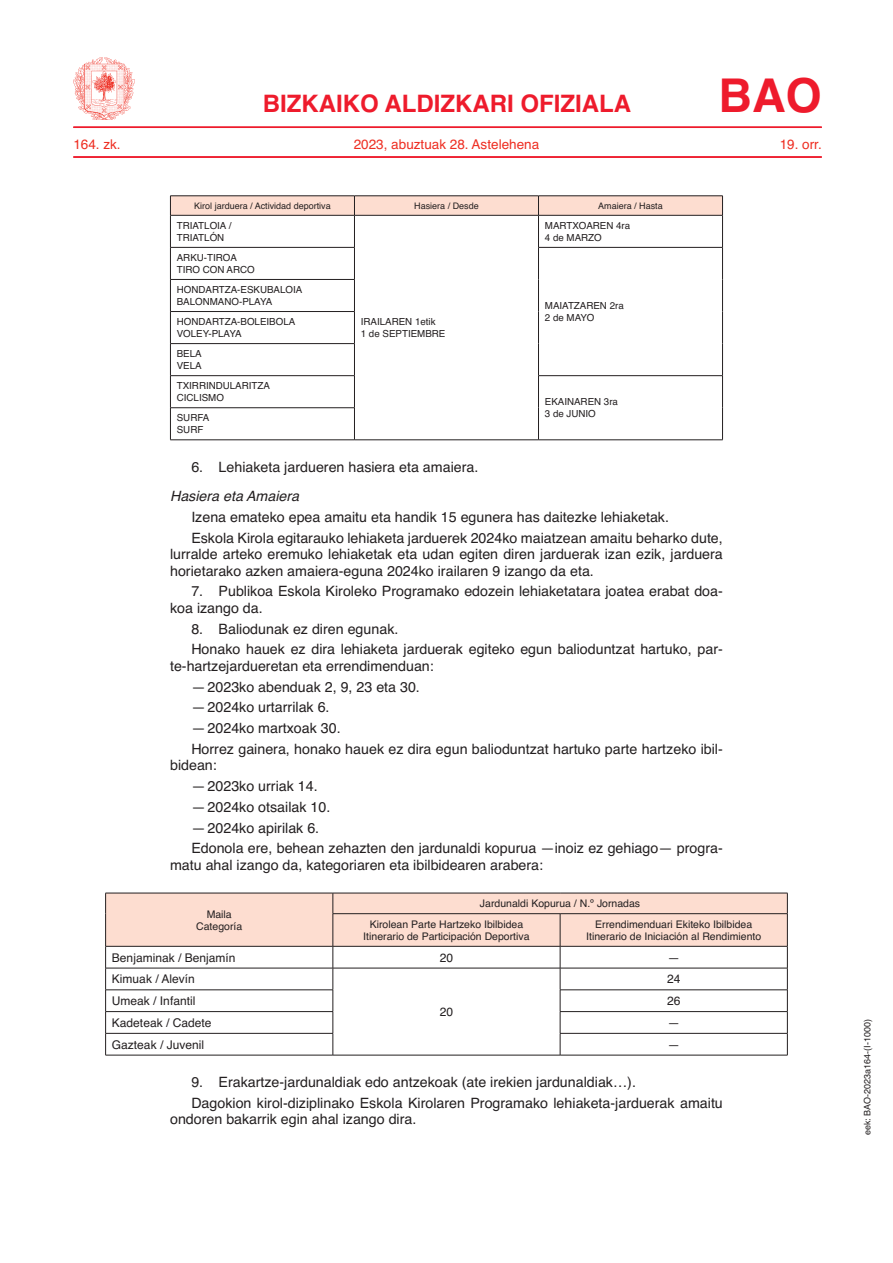
<style>
.page{position:relative;width:893px;height:1263px;background:#fff}
.page>*{position:absolute;margin:0;border:0;box-sizing:border-box;transform-origin:0 0}
.t1{font:700 46.5px "Helvetica";color:#ee1b2c}
.t2{font:700 24px "Helvetica";color:#ee1b2c}
.t3{font:14.25px/20.7px "Helvetica";color:#231f20}
.t4{font:italic 14.25px "Helvetica";color:#231f20}
.t5{font:13.5px "Helvetica";color:#ee2e22}
.t6{font:12px "Helvetica";color:#231f20}
.t7{font:10.5px/12px "Helvetica";color:#231f20;text-align:center}
.t8{font:9.75px/12px "Helvetica";color:#231f20}
.t9{font:9px "Helvetica";color:#231f20}
</style>
<div class="page">
<hr style="left:73px;top:126px;width:749px;height:2px;background:#ee1b2c">
<hr style="left:73px;top:156px;width:749px;height:2px;background:#ee1b2c">
<img style="left:74px;top:58px;width:61px;height:61px">
<hr style="left:170px;top:215px;width:1px;height:32px;background:#231f20">
<hr style="left:170px;top:247px;width:185px;height:1px;background:#231f20">
<hr style="left:170px;top:248px;width:1px;height:31px;background:#231f20">
<hr style="left:722px;top:248px;width:1px;height:31px;background:#231f20">
<hr style="left:722px;top:279px;width:1px;height:32px;background:#231f20">
<hr style="left:722px;top:311px;width:1px;height:33px;background:#231f20">
<hr style="left:722px;top:344px;width:1px;height:31px;background:#231f20">
<hr style="left:170px;top:279px;width:185px;height:1px;background:#231f20">
<hr style="left:170px;top:280px;width:1px;height:31px;background:#231f20">
<hr style="left:170px;top:311px;width:185px;height:1px;background:#231f20">
<hr style="left:170px;top:312px;width:1px;height:31px;background:#231f20">
<hr style="left:170px;top:343px;width:185px;height:1px;background:#231f20">
<hr style="left:170px;top:344px;width:1px;height:31px;background:#231f20">
<hr style="left:170px;top:375px;width:185px;height:1px;background:#231f20">
<hr style="left:170px;top:376px;width:1px;height:32px;background:#231f20">
<hr style="left:722px;top:376px;width:1px;height:32px;background:#231f20">
<hr style="left:722px;top:408px;width:1px;height:32px;background:#231f20">
<hr style="left:170px;top:407px;width:185px;height:1px;background:#231f20">
<hr style="left:170px;top:408px;width:1px;height:32px;background:#231f20">
<hr style="left:170px;top:440px;width:184px;height:1px;background:#231f20">
<hr style="left:354px;top:215px;width:1px;height:32px;background:#231f20">
<hr style="left:354px;top:248px;width:1px;height:31px;background:#231f20">
<hr style="left:354px;top:280px;width:1px;height:31px;background:#231f20">
<hr style="left:354px;top:312px;width:1px;height:31px;background:#231f20">
<hr style="left:354px;top:344px;width:1px;height:31px;background:#231f20">
<hr style="left:354px;top:376px;width:1px;height:32px;background:#231f20">
<hr style="left:354px;top:408px;width:1px;height:32px;background:#231f20">
<hr style="left:354px;top:440px;width:184px;height:1px;background:#231f20">
<hr style="left:538px;top:376px;width:1px;height:32px;background:#231f20">
<hr style="left:538px;top:408px;width:1px;height:32px;background:#231f20">
<hr style="left:538px;top:440px;width:185px;height:1px;background:#231f20">
<hr style="left:538px;top:248px;width:1px;height:31px;background:#231f20">
<hr style="left:538px;top:279px;width:1px;height:32px;background:#231f20">
<hr style="left:538px;top:311px;width:1px;height:33px;background:#231f20">
<hr style="left:538px;top:344px;width:1px;height:31px;background:#231f20">
<hr style="left:538px;top:375px;width:185px;height:1px;background:#231f20">
<hr style="left:538px;top:215px;width:1px;height:32px;background:#231f20">
<hr style="left:722px;top:215px;width:1px;height:32px;background:#231f20">
<hr style="left:538px;top:247px;width:185px;height:1px;background:#231f20">
<svg style="left:170px;top:196px;width:553px;height:19px;background:#f5d6ca"></svg>
<hr style="left:170px;top:215px;width:184px;height:1px;background:#231f20">
<hr style="left:354px;top:215px;width:184px;height:1px;background:#231f20">
<hr style="left:538px;top:215px;width:185px;height:1px;background:#231f20">
<hr style="left:105px;top:1055px;width:228px;height:1px;background:#231f20">
<hr style="left:333px;top:1055px;width:227px;height:1px;background:#231f20">
<hr style="left:560px;top:1055px;width:228px;height:1px;background:#231f20">
<svg style="left:105px;top:893px;width:683px;height:162px"></svg>
<hr style="left:105px;top:914px;width:1px;height:32px;background:#231f20">
<hr style="left:787px;top:914px;width:1px;height:32px;background:#231f20">
<hr style="left:105px;top:946px;width:228px;height:1px;background:#231f20">
<hr style="left:333px;top:946px;width:227px;height:1px;background:#231f20">
<hr style="left:560px;top:946px;width:228px;height:1px;background:#231f20">
<h2 class="t2" style="left:263px;top:84px;width:370px">BIZKAIKO ALDIZKARI OFIZIALA</h2>
<h1 class="t1" style="left:718px;top:58px;width:105px">BAO</h1>
<p class="t5" style="left:73px;top:134px;width:49px">164. zk.</p>
<p class="t5" style="left:354px;top:134px;width:187px">2023, abuztuak 28. Astelehena</p>
<p class="t5" style="left:780px;top:134px;width:44px">19. orr.</p>
<p class="t9" style="left:194px;top:199px;width:138px">Kirol jarduera / Actividad deportiva</p>
<p class="t9" style="left:414px;top:199px;width:66px">Hasiera / Desde</p>
<p class="t9" style="left:598px;top:199px;width:66px">Amaiera / Hasta</p>
<p class="t8" style="left:177px;top:220px;width:56px">TRIATLOIA /<br>TRIATLÓN</p>
<p class="t8" style="left:545px;top:220px;width:87px">MARTXOAREN 4ra<br>4 de MARZO</p>
<p class="t8" style="left:177px;top:252px;width:80px">ARKU-TIROA<br>TIRO CON ARCO</p>
<p class="t8" style="left:177px;top:284px;width:127px">HONDARTZA-ESKUBALOIA<br>BALONMANO-PLAYA</p>
<p class="t8" style="left:177px;top:316px;width:120px">HONDARTZA-BOLEIBOLA<br>VOLEY-PLAYA</p>
<p class="t8" style="left:177px;top:348px;width:26px">BELA<br>VELA</p>
<p class="t8" style="left:177px;top:380px;width:95px">TXIRRINDULARITZA<br>CICLISMO</p>
<p class="t8" style="left:545px;top:300px;width:80px">MAIATZAREN 2ra<br>2 de MAYO</p>
<p class="t8" style="left:361px;top:316px;width:86px">IRAILAREN 1etik<br>1 de SEPTIEMBRE</p>
<p class="t8" style="left:545px;top:396px;width:75px">EKAINAREN 3ra<br>3 de JUNIO</p>
<p class="t8" style="left:177px;top:412px;width:34px">SURFA<br>SURF</p>
<p class="t3" style="left:191px;top:457px;width:289px">6. Lehiaketa jardueren hasiera eta amaiera.</p>
<p class="t4" style="left:170px;top:485px;width:131px">Hasiera eta Amaiera</p>
<p class="t3" style="left:191px;top:507px;width:533px">Izena emateko epea amaitu eta handik 15 egunera has daitezke lehiaketak.<br>Eskola Kirola egitarauko lehiaketa jarduerek 2024ko maiatzean amaitu beharko dute,</p>
<p class="t3" style="left:170px;top:546px;width:554px;line-height:16.5px">lurralde arteko eremuko lehiaketak eta udan egiten diren jarduerak izan ezik, jarduera horietarako azken amaiera-eguna 2024ko irailaren 9 izango da eta.</p>
<p class="t3" style="left:170px;top:583px;width:554px;line-height:16.5px;text-indent:21px">7. Publikoa Eskola Kiroleko Programako edozein lehiaketatara joatea erabat doa&shy;koa izango da.</p>
<p class="t3" style="left:191px;top:619px;width:533px">8. Baliodunak ez diren egunak.<br>Honako hauek ez dira lehiaketa jarduerak egiteko egun balioduntzat hartuko, par-</p>
<p class="t3" style="left:170px;top:656px;width:265px">te-hartzejardueretan eta errendimenduan:</p>
<p class="t3" style="left:191px;top:677px;width:230px">— 2023ko abenduak 2, 9, 23 eta 30.</p>
<p class="t3" style="left:191px;top:697px;width:140px">— 2024ko urtarrilak 6.</p>
<p class="t3" style="left:191px;top:718px;width:533px">— 2024ko martxoak 30.<br>Horrez gainera, honako hauek ez dira egun balioduntzat hartuko parte hartzeko ibil-</p>
<p class="t3" style="left:170px;top:755px;width:48px">bidean:</p>
<p class="t3" style="left:191px;top:776px;width:128px">— 2023ko urriak 14.</p>
<p class="t3" style="left:191px;top:797px;width:141px">— 2024ko otsailak 10.</p>
<p class="t3" style="left:191px;top:818px;width:533px">— 2024ko apirilak 6.<br>Edonola ere, behean zehazten den jardunaldi kopurua —inoiz ez gehiago— progra-</p>
<p class="t3" style="left:170px;top:855px;width:375px">matu ahal izango da, kategoriaren eta ibilbidearen arabera:</p>
<p class="t7" style="left:196px;top:908px;width:48px">Maila<br>Categoría</p>
<p class="t7" style="left:370px;top:893px;width:272px;line-height:20.7px;text-align:left;text-indent:110px">Jardunaldi Kopurua / N.º Jornadas<br>Kirolean Parte Hartzeko Ibilbidea</p>
<p class="t7" style="left:363px;top:930px;width:168px">Itinerario de Participación Deportiva</p>
<p class="t7" style="left:586px;top:918px;width:177px">Errendimenduari Ekiteko Ibilbidea<br>Itinerario de Iniciación al Rendimiento</p>
<p class="t6" style="left:112px;top:948px;width:125px">Benjaminak / Benjamín</p>
<p class="t6" style="left:440px;top:948px;width:15px">20</p>
<p class="t6" style="left:668px;top:948px;width:13px">—</p>
<p class="t6" style="left:112px;top:970px;width:84px">Kimuak / Alevín</p>
<p class="t6" style="left:440px;top:1002px;width:15px">20</p>
<p class="t6" style="left:667px;top:970px;width:15px">24</p>
<p class="t6" style="left:112px;top:992px;width:85px">Umeak / Infantil</p>
<p class="t6" style="left:667px;top:992px;width:15px">26</p>
<p class="t6" style="left:112px;top:1013px;width:101px">Kadeteak / Cadete</p>
<p class="t6" style="left:668px;top:1013px;width:13px">—</p>
<p class="t6" style="left:112px;top:1035px;width:94px">Gazteak / Juvenil</p>
<p class="t6" style="left:668px;top:1035px;width:13px">—</p>
<p class="t3" style="left:191px;top:1072px;width:533px">9. Erakartze-jardunaldiak edo antzekoak (ate irekien jardunaldiak…).<br>Dagokion kirol-diziplinako Eskola Kirolaren Programako lehiaketa-jarduerak amaitu</p>
<p class="t3" style="left:170px;top:1109px;width:248px">ondoren bakarrik egin ahal izango dira.</p>
<p class="t9" style="left:860px;top:1135px;width:118px;rotate:-90deg">eek: BAO-2023a164-(I-1000)</p>
</div>
